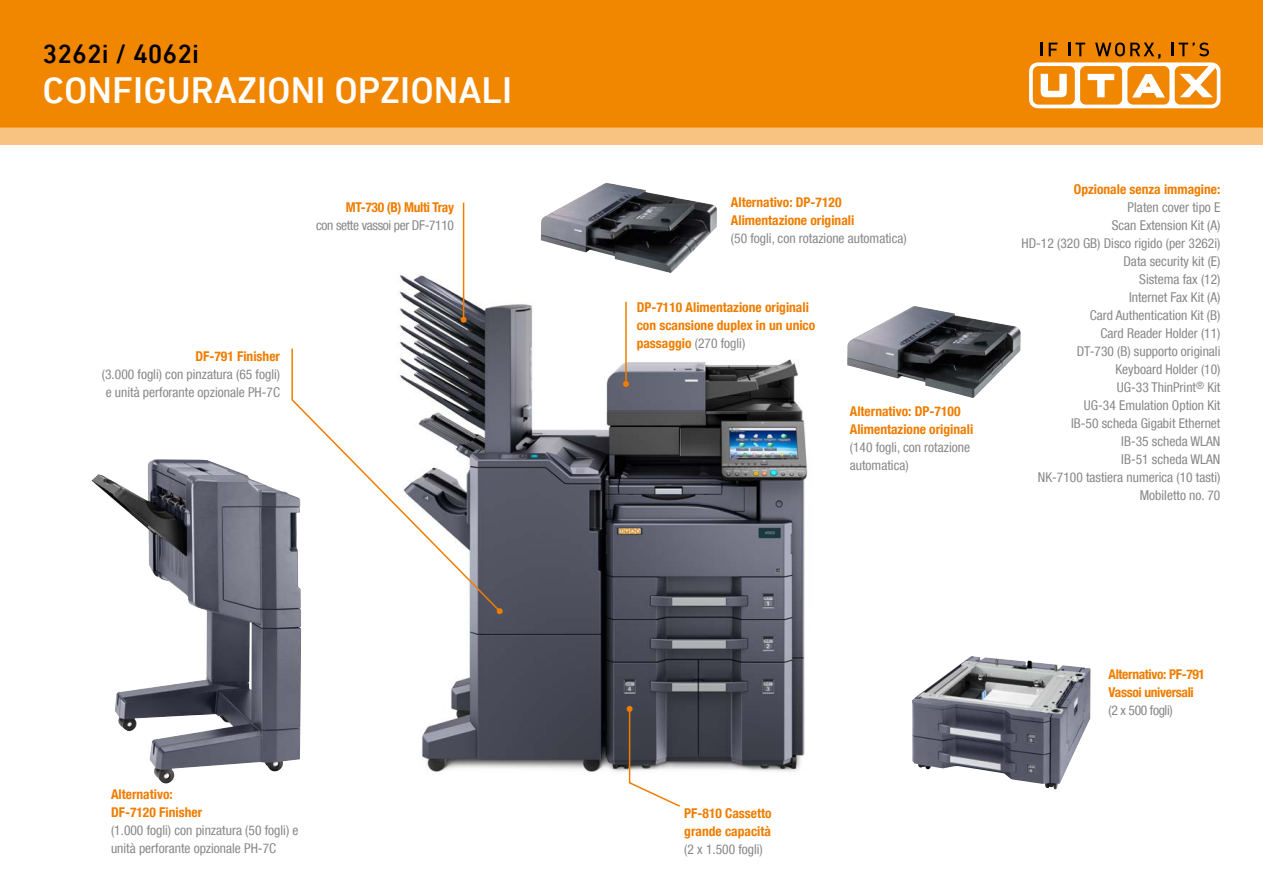
<style>
.page{position:relative;width:1263px;height:893px;background:#fff}
.page>*{position:absolute;margin:0;border:0;box-sizing:border-box;transform-origin:0 0}
.t1{font:500 37.5px "DIN Next LT Pro";color:#fff}
.t2{font:500 27px "DIN Next LT Pro";color:#000}
.t3{font:condensed 13.5px/18px "Helvetica Neue LT Com";color:#878787}
.t4{font:700 condensed 13.5px/18px "Helvetica Neue LT Com";color:#ef7d00}
.t5{font:700 condensed 13.5px/18px "Helvetica Neue LT Com";letter-spacing:-.025em;color:#ef7d00}
.t6{font:condensed 13.5px "Helvetica Neue LT Com";letter-spacing:-.025em;color:#878787}
.s1{font-weight:400;color:#878787}
</style>
<div class="page">
<div style="left:0;top:0;width:1263px;height:128px;background:#f18700"></div>
<div style="left:0;top:128px;width:1263px;height:17px;background:#f8c380"></div>
<div style="left:1029px;top:62px;width:191px;height:46px;background:#fff;border-radius:9px"></div>
<div style="left:1033px;top:66px;width:42px;height:39px;background:#f18700;border-radius:6px"></div>
<div style="left:1080px;top:66px;width:42px;height:39px;background:#f18700;border-radius:6px"></div>
<div style="left:1127px;top:66px;width:42px;height:39px;background:#f18700;border-radius:6px"></div>
<div style="left:1175px;top:66px;width:42px;height:39px;background:#f18700;border-radius:6px"></div>
<svg style="left:1041px;top:74px;width:26px;height:23px"></svg>
<svg style="left:1088px;top:74px;width:26px;height:23px"></svg>
<svg style="left:1180px;top:66px;width:36px;height:31px"></svg>
<svg style="left:1132px;top:74px;width:33px;height:24px"></svg>
<svg style="left:1041px;top:43px;width:2px;height:13px"></svg>
<svg style="left:1049px;top:43px;width:8px;height:13px"></svg>
<svg style="left:1069px;top:43px;width:16px;height:13px"></svg>
<svg style="left:1095px;top:43px;width:65px;height:16px"></svg>
<svg style="left:1172px;top:43px;width:37px;height:13px"></svg>
<img style="left:397px;top:241px;width:411px;height:531px">
<svg style="left:291px;top:347px;width:211px;height:266px"></svg>
<svg style="left:497px;top:608px;width:6px;height:6px"></svg>
<svg style="left:627px;top:706px;width:55px;height:101px"></svg>
<hr style="left:625px;top:302px;width:2px;height:82px;background:#ef7d00">
<svg style="left:623px;top:381px;width:6px;height:6px"></svg>
<img style="left:92px;top:459px;width:209px;height:325px">
<img style="left:541px;top:183px;width:176px;height:90px">
<img style="left:847px;top:306px;width:173px;height:92px">
<img style="left:912px;top:656px;width:179px;height:133px">
<hr style="left:463px;top:203px;width:1px;height:117px;background:#ef7d00">
<svg style="left:461px;top:317px;width:6px;height:6px"></svg>
<h2 class="t2" style="left:43px;top:38px;width:158px">3262i / 4062i</h2>
<h1 class="t1" style="left:43px;top:69px;width:471px">CONFIGURAZIONI OPZIONALI</h1>
<p class="t5" style="left:346px;top:199px;width:110px">MT-730 (B) Multi Tray</p>
<p class="t6" style="left:316px;top:218px;width:139px">con sette vassoi per DF-7110</p>
<p class="t4" style="left:195px;top:347px;width:86px">DF-791 Finisher</p>
<p class="t3" style="left:102px;top:365px;width:180px">(3.000 fogli) con pinzatura (65 fogli) e unità perforante opzionale PH-7C</p>
<p class="t4" style="left:111px;top:785px;width:93px">Alternativo:<br>DF-7120 Finisher</p>
<p class="t3" style="left:111px;top:821px;width:189px">(1.000 fogli) con pinzatura (50 fogli) e unità perforante opzionale PH-7C</p>
<p class="t4" style="left:731px;top:193px;width:125px">Alternativo: DP-7120<br>Alimentazione originali</p>
<p class="t3" style="left:731px;top:229px;width:177px">(50 fogli, con rotazione automatica)</p>
<p class="t4" style="left:637px;top:298px;width:180px">DP-7110 Alimentazione originali con scansione duplex in un unico passaggio <span class="s1">(270 fogli)</span></p>
<p class="t4" style="left:850px;top:403px;width:125px">Alternativo: DP-7100<br>Alimentazione originali</p>
<p class="t3" style="left:850px;top:438px;width:122px">(140 fogli, con rotazione automatica)</p>
<p class="t4" style="left:1074px;top:180px;width:148px">Opzionale senza immagine:</p>
<p class="t3" style="left:1021px;top:198px;width:201px;text-align:right">Platen cover tipo E<br>Scan Extension Kit (A)<br>HD-12 (320 GB) Disco rigido (per 3262i)<br>Data security kit (E)<br>Sistema fax (12)<br>Internet Fax Kit (A)<br>Card Authentication Kit (B)<br>Card Reader Holder (11)<br>DT-730 (B) supporto originali<br>Keyboard Holder (10)<br>UG-33 ThinPrint<sup>®</sup> Kit<br>UG-34 Emulation Option Kit<br>IB-50 scheda Gigabit Ethernet<br>IB-35 scheda WLAN<br>IB-51 scheda WLAN<br>NK-7100 tastiera numerica (10 tasti)<br>Mobiletto no. 70</p>
<p class="t4" style="left:684px;top:804px;width:89px">PF-810 Cassetto grande capacità</p>
<p class="t3" style="left:684px;top:840px;width:80px">(2 x 1.500 fogli)</p>
<p class="t5" style="left:1108px;top:665px;width:98px">Alternativo: PF-791<br>Vassoi universali</p>
<p class="t6" style="left:1108px;top:702px;width:66px">(2 x 500 fogli)</p>
</div>
